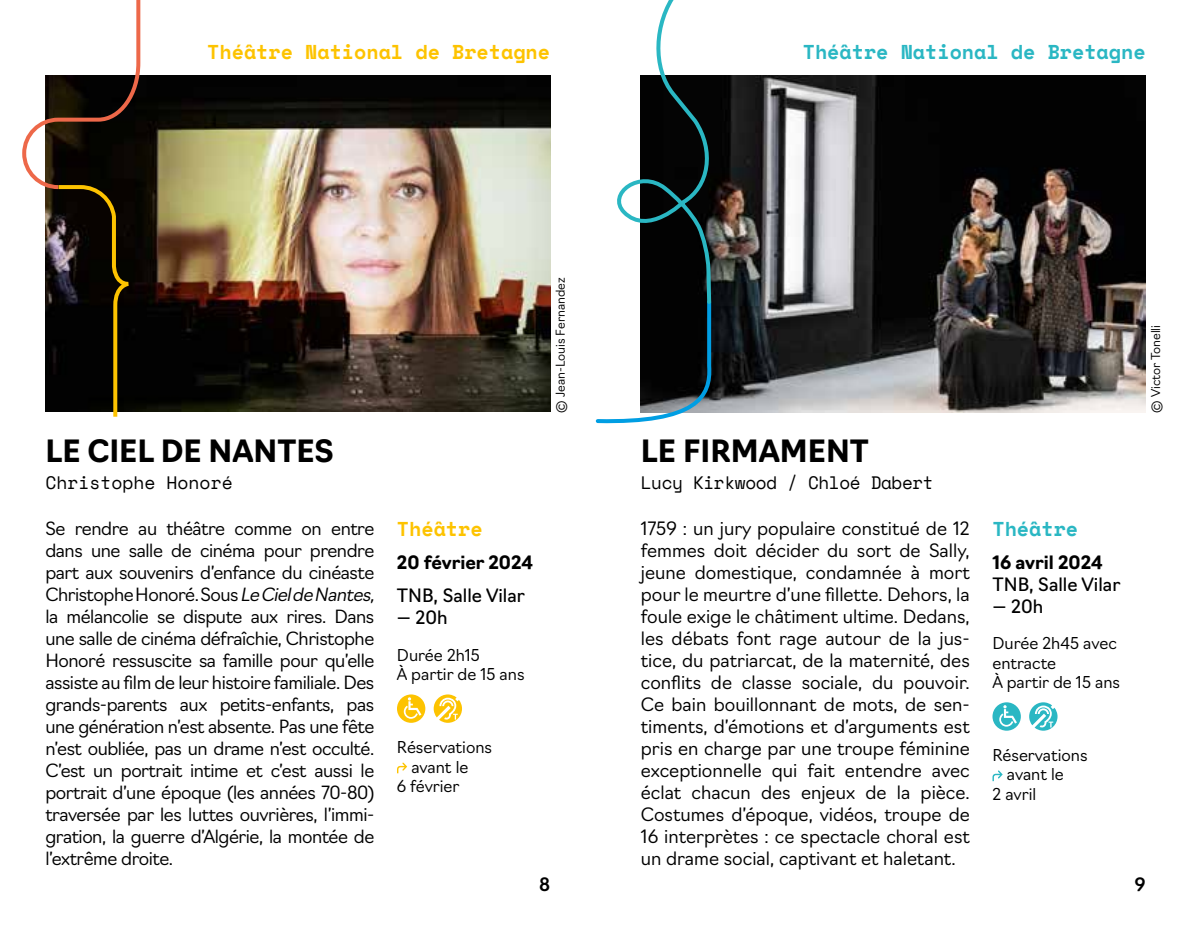
<style>
.page{position:relative;width:1191px;height:936px;background:#fff}
.page>*{position:absolute;margin:0;border:0;box-sizing:border-box;transform-origin:0 0}
.t1{font:700 30px "Navigo";color:#000}
.t2{font:700 20px "Space Mono";color:#fdc300}
.t3{font:700 20px "Space Mono";color:#2ab7c3}
.t4{font:300 18px/22px "Navigo";color:#000;text-align:justify}
.t5{font:18px "Navigo";color:#000}
.t6{font:700 18px "Navigo";color:#000}
.t7{font:18px "Space Mono";letter-spacing:-.02em;color:#000}
.t8{font:18px "Space Mono";color:#000}
.t9{font:500 18px "Navigo";color:#000}
.t10{font:300 17.8px/22px "Navigo";letter-spacing:-.025em;color:#000}
.t11{font:300 16px/19.2px "Navigo";color:#000}
.t12{font:300 12px "Navigo";color:#000}
.s1{font-style:italic}
</style>
<div class="page">
<img style="left:142px;top:76px;width:408px;height:336px">
<img style="left:714px;top:76px;width:431px;height:336px">
<svg style="left:397px;top:694px;width:28px;height:28px"></svg>
<svg style="left:434px;top:694px;width:28px;height:28px"></svg>
<svg style="left:397px;top:762px;width:10px;height:11px"></svg>
<svg style="left:992px;top:702px;width:28px;height:28px"></svg>
<svg style="left:1029px;top:702px;width:28px;height:28px"></svg>
<svg style="left:992px;top:770px;width:10px;height:11px"></svg>
<svg style="left:595px;top:0;width:119px;height:424px"></svg>
<svg style="left:22px;top:0;width:120px;height:417px"></svg>
<p class="t2" style="left:207px;top:37px;width:344px">Théâtre National de Bretagne</p>
<p class="t3" style="left:802px;top:37px;width:344px">Théâtre National de Bretagne</p>
<h1 class="t1" style="left:45px;top:427px;width:290px">LE CIEL DE NANTES</h1>
<p class="t8" style="left:45px;top:469px;width:189px">Christophe Honoré</p>
<p class="t12" style="left:551px;top:412px;width:137px;rotate:-90deg">© Jean-Louis Fernandez</p>
<h1 class="t1" style="left:641px;top:427px;width:229px">LE FIRMAMENT</h1>
<p class="t7" style="left:641px;top:469px;width:294px">Lucy Kirkwood / Chloé Dabert</p>
<p class="t10" style="left:45px;top:516px;width:335px">Se rendre au théâtre comme on entre dans une salle de cinéma pour prendre part aux souvenirs d’enfance du cinéaste Christophe Honoré. Sous <span class="s1">Le Cielde Nantes, </span>la mélancolie se dispute aux rires. Dans une salle de cinéma défraîchie, Christophe Honoré ressuscite sa famille pour qu’elle assiste au film de leur histoire familiale. Des grands-parents aux petits-enfants, pas une génération n’est absente. Pas une fête n’est oubliée, pas un drame n’est occulté.<br>C’est un portrait intime et c’est aussi le portrait d’une époque (les années 70-80) traversée par les luttes ouvrières, l’immi&shy;gration, la guerre d’Algérie, la montée de l’extrême droite.</p>
<p class="t4" style="left:641px;top:516px;width:330px">1759 : un jury populaire constitué de 12 femmes doit décider du sort de Sally, jeune domestique, condamnée à mort pour le meurtre d’une fillette. Dehors, la foule exige le châtiment ultime. Dedans, les débats font rage autour de la jus&shy;tice, du patriarcat, de la maternité, des conflits de classe sociale, du pouvoir.<br>Ce bain bouillonnant de mots, de sen&shy;timents, d’émotions et d’arguments est pris en charge par une troupe féminine exceptionnelle qui fait entendre avec éclat chacun des enjeux de la pièce.<br>Costumes d’époque, vidéos, troupe de 16 interprètes : ce spectacle choral est un drame social, captivant et haletant.</p>
<p class="t2" style="left:397px;top:513px;width:87px">Théâtre</p>
<p class="t6" style="left:397px;top:548px;width:138px">20 février 2024</p>
<p class="t5" style="left:397px;top:581px;width:129px">TNB, Salle Vilar</p>
<p class="t5" style="left:397px;top:603px;width:52px">— 20h</p>
<p class="t11" style="left:397px;top:644px;width:129px">Durée 2h15<br>À partir de 15 ans</p>
<p class="t11" style="left:397px;top:736px;width:97px">Réservations</p>
<p class="t11" style="left:411px;top:755px;width:58px">avant le</p>
<p class="t11" style="left:397px;top:775px;width:64px">6 février</p>
<p class="t3" style="left:992px;top:513px;width:87px">Théâtre</p>
<p class="t6" style="left:992px;top:548px;width:112px">16 avril 2024</p>
<p class="t5" style="left:992px;top:570px;width:129px">TNB, Salle Vilar</p>
<p class="t5" style="left:992px;top:592px;width:52px">— 20h</p>
<p class="t11" style="left:992px;top:632px;width:129px">Durée 2h45 avec entracte<br>À partir de 15 ans</p>
<p class="t11" style="left:992px;top:744px;width:97px">Réservations</p>
<p class="t11" style="left:1006px;top:763px;width:58px">avant le</p>
<p class="t11" style="left:992px;top:782px;width:45px">2 avril</p>
<p class="t12" style="left:1146px;top:412px;width:89px;rotate:-90deg">© Victor Tonelli</p>
<p class="t9" style="left:539px;top:869px;width:13px">8</p>
<p class="t9" style="left:1134px;top:869px;width:12px">9</p>
</div>
